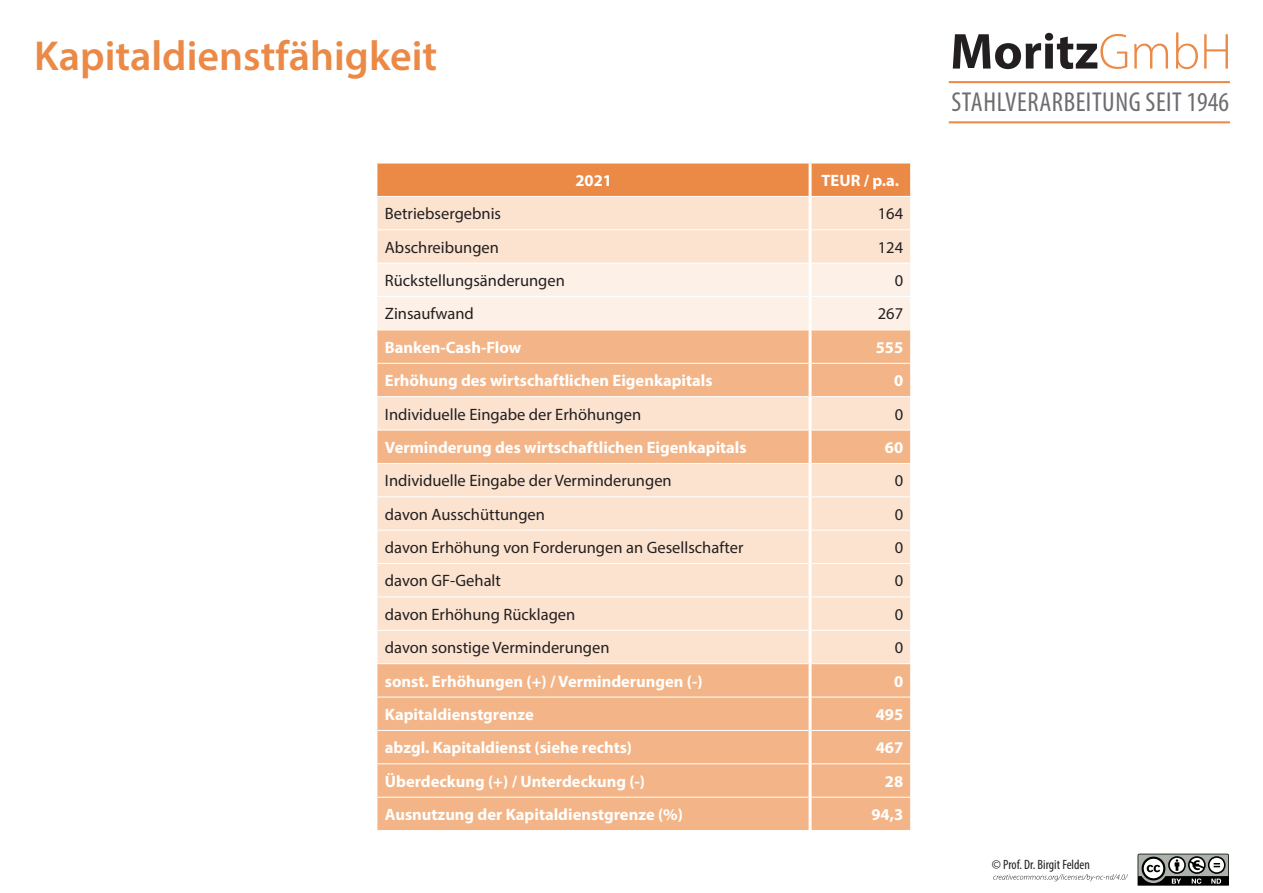
<style>
.page{position:relative;width:1263px;height:893px;background:#fff}
.page>*{position:absolute;margin:0;border:0;box-sizing:border-box;transform-origin:0 0}
.t1{font:700 50.85px "Myriad Pro";color:#231f20}
.t2{font:600 42px "Myriad Pro";color:#eb8946}
.t3{font:condensed 27.45px "Myriad Pro";letter-spacing:.02em;color:#6c6d70}
.t4{font:700 16.5px "Myriad Pro";color:#fff}
.t5{font:16.5px "Myriad Pro";color:#231f20}
.t6{font:condensed 13.5px "Myriad Pro";color:#231f20}
.s1{font-weight:300;color:#eb8946}
</style>
<div class="page">
<hr style="left:949px;top:121px;width:281px;height:2px;background:#eb8946">
<hr style="left:949px;top:81px;width:281px;height:2px;background:#eb8946">
<svg style="left:993px;top:874px;width:135px;height:7px"></svg>
<svg style="left:1137px;top:854px;width:92px;height:32px"></svg>
<div style="left:377px;top:164px;width:533px;height:32px;background:#eb8946"></div>
<div style="left:377px;top:197px;width:533px;height:66px;background:#fbe3d0"></div>
<div style="left:377px;top:264px;width:533px;height:66px;background:#fdf1e7"></div>
<svg style="left:377px;top:331px;width:533px;height:499px;background:#f6caa9"></svg>
<hr style="left:377px;top:229px;width:431px;height:1px;background:#fff">
<hr style="left:812px;top:229px;width:99px;height:1px;background:#fff">
<hr style="left:377px;top:296px;width:431px;height:1px;background:#fff">
<hr style="left:812px;top:296px;width:99px;height:1px;background:#fff">
<hr style="left:377px;top:363px;width:431px;height:1px;background:#fff">
<hr style="left:812px;top:363px;width:99px;height:1px;background:#fff">
<hr style="left:377px;top:396px;width:431px;height:1px;background:#fff">
<hr style="left:812px;top:396px;width:99px;height:1px;background:#fff">
<hr style="left:377px;top:430px;width:431px;height:1px;background:#fff">
<hr style="left:812px;top:430px;width:99px;height:1px;background:#fff">
<hr style="left:377px;top:463px;width:431px;height:1px;background:#fff">
<hr style="left:812px;top:463px;width:99px;height:1px;background:#fff">
<hr style="left:377px;top:496px;width:431px;height:1px;background:#fff">
<hr style="left:812px;top:496px;width:99px;height:1px;background:#fff">
<hr style="left:377px;top:530px;width:431px;height:1px;background:#fff">
<hr style="left:812px;top:530px;width:99px;height:1px;background:#fff">
<hr style="left:377px;top:563px;width:431px;height:1px;background:#fff">
<hr style="left:812px;top:563px;width:99px;height:1px;background:#fff">
<hr style="left:377px;top:597px;width:431px;height:1px;background:#fff">
<hr style="left:812px;top:597px;width:99px;height:1px;background:#fff">
<hr style="left:377px;top:630px;width:431px;height:1px;background:#fff">
<hr style="left:812px;top:630px;width:99px;height:1px;background:#fff">
<hr style="left:377px;top:663px;width:431px;height:1px;background:#fff">
<hr style="left:812px;top:663px;width:99px;height:1px;background:#fff">
<hr style="left:377px;top:697px;width:431px;height:1px;background:#fff">
<hr style="left:812px;top:697px;width:99px;height:1px;background:#fff">
<hr style="left:377px;top:730px;width:431px;height:1px;background:#fff">
<hr style="left:812px;top:730px;width:99px;height:1px;background:#fff">
<hr style="left:377px;top:763px;width:431px;height:1px;background:#fff">
<hr style="left:812px;top:763px;width:99px;height:1px;background:#fff">
<hr style="left:377px;top:797px;width:431px;height:1px;background:#fff">
<hr style="left:812px;top:797px;width:99px;height:1px;background:#fff">
<svg style="left:808px;top:163px;width:4px;height:33px"></svg>
<svg style="left:808px;top:196px;width:4px;height:34px"></svg>
<svg style="left:808px;top:230px;width:4px;height:33px"></svg>
<hr style="left:808px;top:263px;width:4px;height:34px;background:#fefaf7">
<hr style="left:808px;top:297px;width:4px;height:33px;background:#fefbf8">
<svg style="left:808px;top:330px;width:4px;height:33px"></svg>
<svg style="left:808px;top:363px;width:4px;height:34px"></svg>
<svg style="left:808px;top:397px;width:4px;height:33px"></svg>
<svg style="left:808px;top:430px;width:4px;height:33px"></svg>
<svg style="left:808px;top:463px;width:4px;height:34px"></svg>
<svg style="left:808px;top:497px;width:4px;height:33px"></svg>
<svg style="left:808px;top:530px;width:4px;height:34px"></svg>
<svg style="left:808px;top:564px;width:4px;height:33px"></svg>
<svg style="left:808px;top:597px;width:4px;height:33px"></svg>
<svg style="left:808px;top:630px;width:4px;height:34px"></svg>
<svg style="left:808px;top:664px;width:4px;height:33px"></svg>
<svg style="left:808px;top:697px;width:4px;height:33px"></svg>
<svg style="left:808px;top:730px;width:4px;height:34px"></svg>
<svg style="left:808px;top:764px;width:4px;height:33px"></svg>
<svg style="left:808px;top:797px;width:4px;height:33px"></svg>
<h2 class="t2" style="left:34px;top:29px;width:405px">Kapitaldienstfähigkeit</h2>
<p class="t4" style="left:575px;top:170px;width:38px">2021</p>
<p class="t4" style="left:821px;top:170px;width:79px">TEUR / p.a.</p>
<p class="t5" style="left:385px;top:204px;width:118px">Betriebsergebnis</p>
<p class="t5" style="left:878px;top:204px;width:27px">164</p>
<p class="t5" style="left:385px;top:237px;width:116px">Abschreibungen</p>
<p class="t5" style="left:878px;top:237px;width:27px">124</p>
<p class="t5" style="left:385px;top:270px;width:182px">Rückstellungsänderungen</p>
<p class="t5" style="left:895px;top:270px;width:10px">0</p>
<p class="t5" style="left:385px;top:304px;width:91px">Zinsaufwand</p>
<p class="t5" style="left:878px;top:304px;width:27px">267</p>
<p class="t4" style="left:385px;top:336px;width:138px">Banken-Cash-Flow</p>
<p class="t4" style="left:876px;top:336px;width:29px">555</p>
<p class="t4" style="left:385px;top:370px;width:329px">Erhöhung des wirtschaftlichen Eigenkapitals</p>
<p class="t4" style="left:894px;top:370px;width:11px">0</p>
<p class="t5" style="left:385px;top:404px;width:258px">Individuelle Eingabe der Erhöhungen</p>
<p class="t5" style="left:895px;top:404px;width:10px">0</p>
<p class="t4" style="left:385px;top:437px;width:363px">Verminderung des wirtschaftlichen Eigenkapitals</p>
<p class="t4" style="left:885px;top:437px;width:20px">60</p>
<p class="t5" style="left:385px;top:471px;width:288px">Individuelle Eingabe der Verminderungen</p>
<p class="t5" style="left:895px;top:471px;width:10px">0</p>
<p class="t5" style="left:385px;top:504px;width:162px">davon Ausschüttungen</p>
<p class="t5" style="left:895px;top:504px;width:10px">0</p>
<p class="t5" style="left:385px;top:537px;width:360px">davon Erhöhung von Forderungen an Gesellschafter</p>
<p class="t5" style="left:895px;top:537px;width:10px">0</p>
<p class="t5" style="left:385px;top:571px;width:118px">davon GF-Gehalt</p>
<p class="t5" style="left:895px;top:571px;width:10px">0</p>
<p class="t5" style="left:385px;top:604px;width:192px">davon Erhöhung Rücklagen</p>
<p class="t5" style="left:895px;top:604px;width:10px">0</p>
<p class="t5" style="left:385px;top:637px;width:226px">davon sonstige Verminderungen</p>
<p class="t5" style="left:895px;top:637px;width:10px">0</p>
<p class="t4" style="left:385px;top:670px;width:319px">sonst. Erhöhungen (+) / Verminderungen (-)</p>
<p class="t4" style="left:894px;top:670px;width:11px">0</p>
<p class="t4" style="left:385px;top:704px;width:150px">Kapitaldienstgrenze</p>
<p class="t4" style="left:876px;top:704px;width:29px">495</p>
<p class="t4" style="left:385px;top:737px;width:249px">abzgl. Kapitaldienst (siehe rechts)</p>
<p class="t4" style="left:876px;top:737px;width:29px">467</p>
<p class="t4" style="left:385px;top:770px;width:262px">Überdeckung (+) / Unterdeckung (-)</p>
<p class="t4" style="left:885px;top:770px;width:20px">28</p>
<p class="t4" style="left:385px;top:804px;width:299px">Ausnutzung der Kapitaldienstgrenze (%)</p>
<p class="t4" style="left:871px;top:804px;width:33px">94,3</p>
<h1 class="t1" style="left:950px;top:18px;width:283px">Moritz<span class="s1">GmbH</span></h1>
<h3 class="t3" style="left:951px;top:86px;width:279px">STAHLVERARBEITUNG SEIT 1946</h3>
<p class="t6" style="left:992px;top:856px;width:100px">© Prof. Dr. Birgit Felden</p>
</div>
